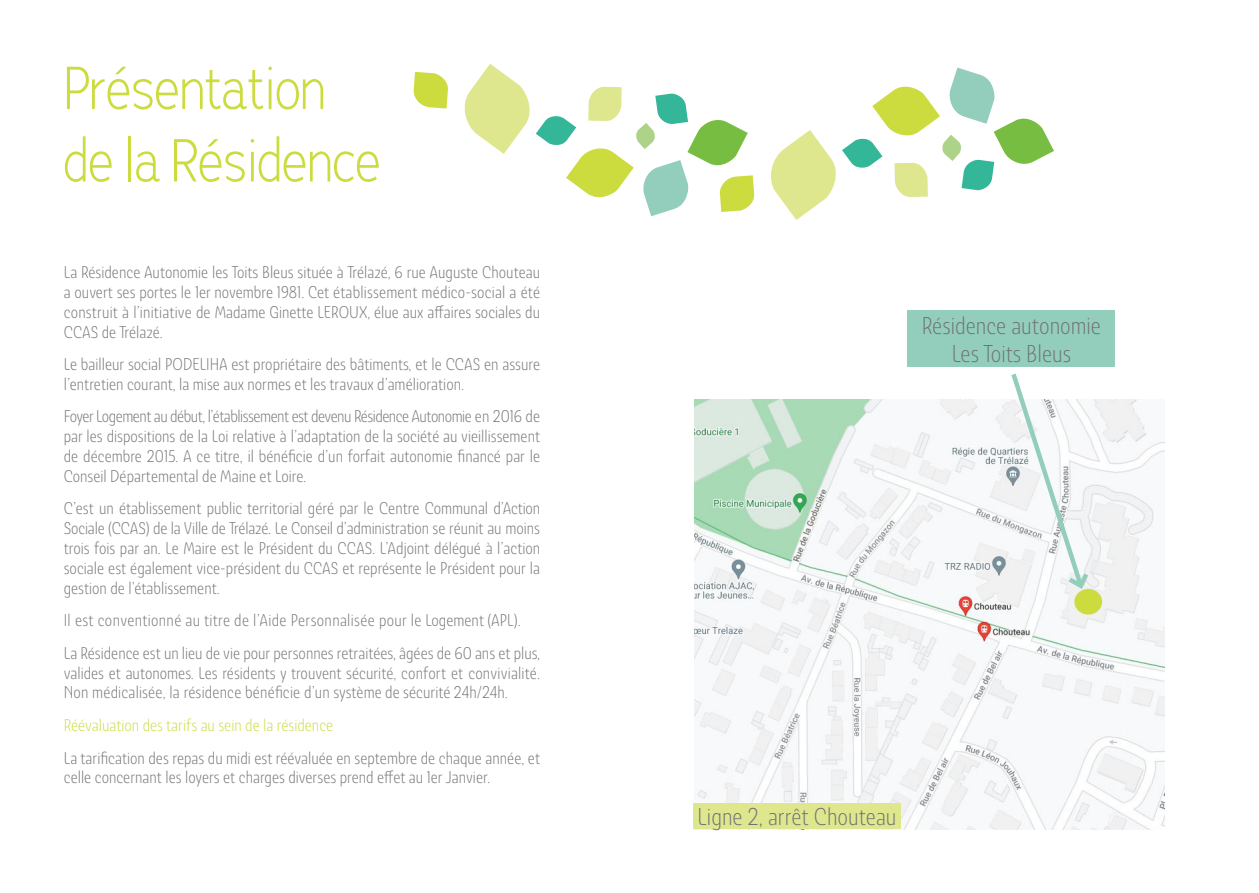
<style>
.page{position:relative;width:1259px;height:893px;background:#fff}
.page>*{position:absolute;margin:0;border:0;box-sizing:border-box;transform-origin:0 0}
.t1{font:300 60.3px "Adrianna Condensed";color:#ccdc3e}
.Texte{font:23.55px "Ashemore Con Lig";color:#717275}
.Texte-2{font:16.5px/19.8px "Ashemore Con Lig";color:#717275;text-align:justify}
.Texte-3{font:16.5px "Ashemore Con Lig";letter-spacing:.02em;color:#717275}
.Sous_titre{font:16.5px "Ashemore Con Lig";color:#ccdc3e}
</style>
<div class="page">
<svg style="left:413px;top:72px;width:35px;height:37px"></svg>
<img style="left:694px;top:400px;width:470px;height:429px">
<div style="left:1074px;top:589px;width:28px;height:26px;background:#ccdc3e;border-radius:50%"></div>
<div style="left:693px;top:803px;width:208px;height:26px;background:#dfe78e"></div>
<div style="left:907px;top:310px;width:208px;height:57px;background:#93cebc"></div>
<svg style="left:464px;top:64px;width:291px;height:152px"></svg>
<svg style="left:771px;top:68px;width:283px;height:152px"></svg>
<svg style="left:1008px;top:373px;width:84px;height:219px"></svg>
<p class="t1" style="left:64px;top:51px;width:264px">Présentation</p>
<p class="t1" style="left:64px;top:123px;width:319px">de la Résidence</p>
<p class="Texte-2" style="left:64px;top:262px;width:478px">La Résidence Autonomie les Toits Bleus située à Trélazé, 6 rue Auguste Chouteau a ouvert ses portes le 1er novembre 1981. Cet établissement médico-social a été construit à l’initiative de Madame Ginette LEROUX, élue aux affaires sociales du CCAS de Trélazé.</p>
<p class="Texte-2" style="left:64px;top:354px;width:478px">Le bailleur social PODELIHA est propriétaire des bâtiments, et le CCAS en assure l’entretien courant, la mise aux normes et les travaux d’amélioration.</p>
<p class="Texte-2" style="left:64px;top:407px;width:478px">Foyer Logement au début, l’établissement est devenu Résidence Autonomie en 2016 de par les dispositions de la Loi relative à l’adaptation de la société au vieillissement de décembre 2015. A ce titre, il bénéficie d’un forfait autonomie financé par le Conseil Départemental de Maine et Loire.</p>
<p class="Texte-2" style="left:64px;top:499px;width:478px">C’est un établissement public territorial géré par le Centre Communal d’Action Sociale (CCAS) de la Ville de Trélazé. Le Conseil d’administration se réunit au moins trois fois par an. Le Maire est le Président du CCAS. L’Adjoint délégué à l’action sociale est également vice-président du CCAS et représente le Président pour la gestion de l’établissement.</p>
<p class="Texte-3" style="left:64px;top:611px;width:458px">Il est conventionné au titre de l’Aide Personnalisée pour le Logement (APL).</p>
<p class="Texte-2" style="left:64px;top:643px;width:478px">La Résidence est un lieu de vie pour personnes retraitées, âgées de 60 ans et plus, valides et autonomes. Les résidents y trouvent sécurité, confort et convivialité.<br>Non médicalisée, la résidence bénéficie d’un système de sécurité 24h/24h.</p>
<p class="Sous_titre" style="left:64px;top:715px;width:271px">Réévaluation des tarifs au sein de la résidence</p>
<p class="Texte-2" style="left:64px;top:748px;width:478px">La tarification des repas du midi est réévaluée en septembre de chaque année, et celle concernant les loyers et charges diverses prend effet au 1er Janvier.</p>
<p class="Texte" style="left:921px;top:311px;width:181px">Résidence autonomie</p>
<p class="Texte" style="left:951px;top:340px;width:121px">Les Toits Bleus</p>
<p class="Texte" style="left:697px;top:803px;width:200px">Ligne 2, arrêt Chouteau</p>
</div>
